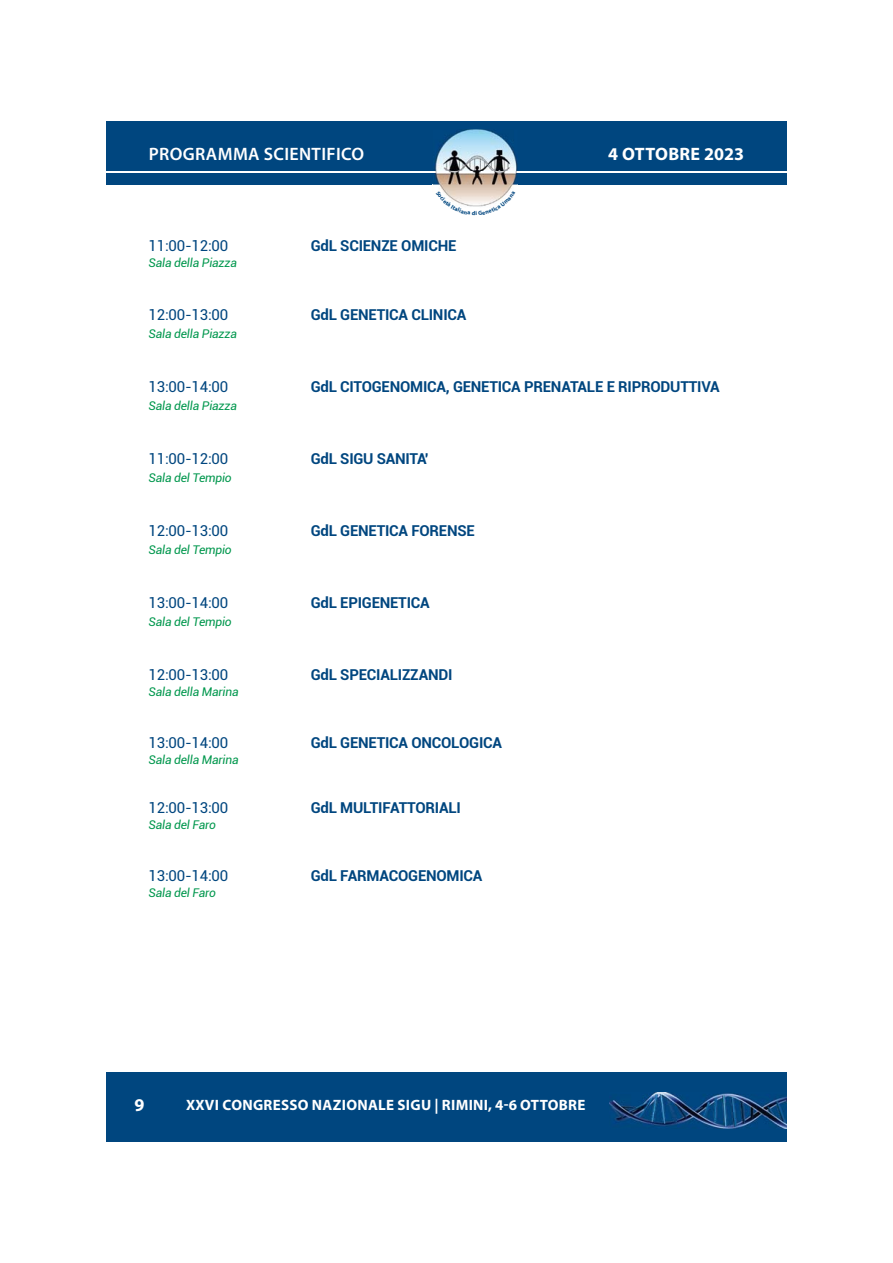
<style>
.page{position:relative;width:893px;height:1263px;background:#fff}
.page>*{position:absolute;margin:0;border:0;box-sizing:border-box;transform-origin:0 0}
.t1{font:600 18px "Myriad Pro";letter-spacing:.02em;color:#fff}
.t2{font:700 18px "Myriad Pro";color:#fff}
.t3{font:700 15px "Roboto";letter-spacing:-.015em;color:#00467f}
.t4{font:15px "Roboto";letter-spacing:-.015em;color:#00467f}
.t5{font:700 15px "Myriad Pro";letter-spacing:.02em;color:#fff}
.t6{font:italic 12px "Roboto";letter-spacing:-.015em;color:#00974d}
</style>
<div class="page">
<div style="left:106px;top:1072px;width:680px;height:70px;background:#00467f"></div>
<div style="left:106px;top:121px;width:680px;height:64px;background:#00467f"></div>
<hr style="left:106px;top:171px;width:680px;height:2px;background:#fff">
<img style="left:433px;top:129px;width:85px;height:62px">
<img style="left:433px;top:171px;width:85px;height:2px">
<img style="left:609px;top:1093px;width:177px;height:36px">
<svg style="left:443px;top:191px;width:66px;height:16px"></svg>
<p class="t1" style="left:149px;top:143px;width:217px">PROGRAMMA SCIENTIFICO</p>
<p class="t4" style="left:149px;top:238px;width:81px">11:00-12:00</p>
<p class="t3" style="left:311px;top:238px;width:147px">GdL SCIENZE OMICHE</p>
<p class="t6" style="left:149px;top:256px;width:90px">Sala della Piazza</p>
<p class="t4" style="left:149px;top:306px;width:81px">12:00-13:00</p>
<p class="t3" style="left:311px;top:306px;width:157px">GdL GENETICA CLINICA</p>
<p class="t6" style="left:149px;top:327px;width:90px">Sala della Piazza</p>
<p class="t2" style="left:608px;top:147px;width:137px">4 OTTOBRE 2023</p>
<p class="t4" style="left:149px;top:378px;width:81px">13:00-14:00</p>
<p class="t3" style="left:311px;top:378px;width:410px">GdL CITOGENOMICA, GENETICA PRENATALE E RIPRODUTTIVA</p>
<p class="t6" style="left:149px;top:399px;width:90px">Sala della Piazza</p>
<p class="t4" style="left:149px;top:450px;width:81px">11:00-12:00</p>
<p class="t3" style="left:311px;top:450px;width:119px">GdL SIGU SANITA'</p>
<p class="t6" style="left:149px;top:471px;width:85px">Sala del Tempio</p>
<p class="t4" style="left:149px;top:522px;width:81px">12:00-13:00</p>
<p class="t3" style="left:311px;top:522px;width:166px">GdL GENETICA FORENSE</p>
<p class="t6" style="left:149px;top:543px;width:85px">Sala del Tempio</p>
<p class="t4" style="left:149px;top:594px;width:81px">13:00-14:00</p>
<p class="t3" style="left:311px;top:594px;width:121px">GdL EPIGENETICA</p>
<p class="t6" style="left:149px;top:615px;width:85px">Sala del Tempio</p>
<p class="t4" style="left:149px;top:666px;width:81px">12:00-13:00</p>
<p class="t3" style="left:311px;top:666px;width:143px">GdL SPECIALIZZANDI</p>
<p class="t6" style="left:149px;top:684px;width:92px">Sala della Marina</p>
<p class="t4" style="left:149px;top:734px;width:81px">13:00-14:00</p>
<p class="t3" style="left:311px;top:734px;width:193px">GdL GENETICA ONCOLOGICA</p>
<p class="t6" style="left:149px;top:753px;width:92px">Sala della Marina</p>
<p class="t4" style="left:149px;top:799px;width:81px">12:00-13:00</p>
<p class="t3" style="left:311px;top:799px;width:152px">GdL MULTIFATTORIALI</p>
<p class="t6" style="left:149px;top:818px;width:69px">Sala del Faro</p>
<p class="t4" style="left:149px;top:868px;width:81px">13:00-14:00</p>
<p class="t3" style="left:311px;top:868px;width:173px">GdL FARMACOGENOMICA</p>
<p class="t6" style="left:149px;top:886px;width:69px">Sala del Faro</p>
<p class="t2" style="left:134px;top:1098px;width:11px">9</p>
<p class="t5" style="left:186px;top:1100px;width:401px">XXVI CONGRESSO NAZIONALE SIGU | RIMINI, 4-6 OTTOBRE</p>
</div>
